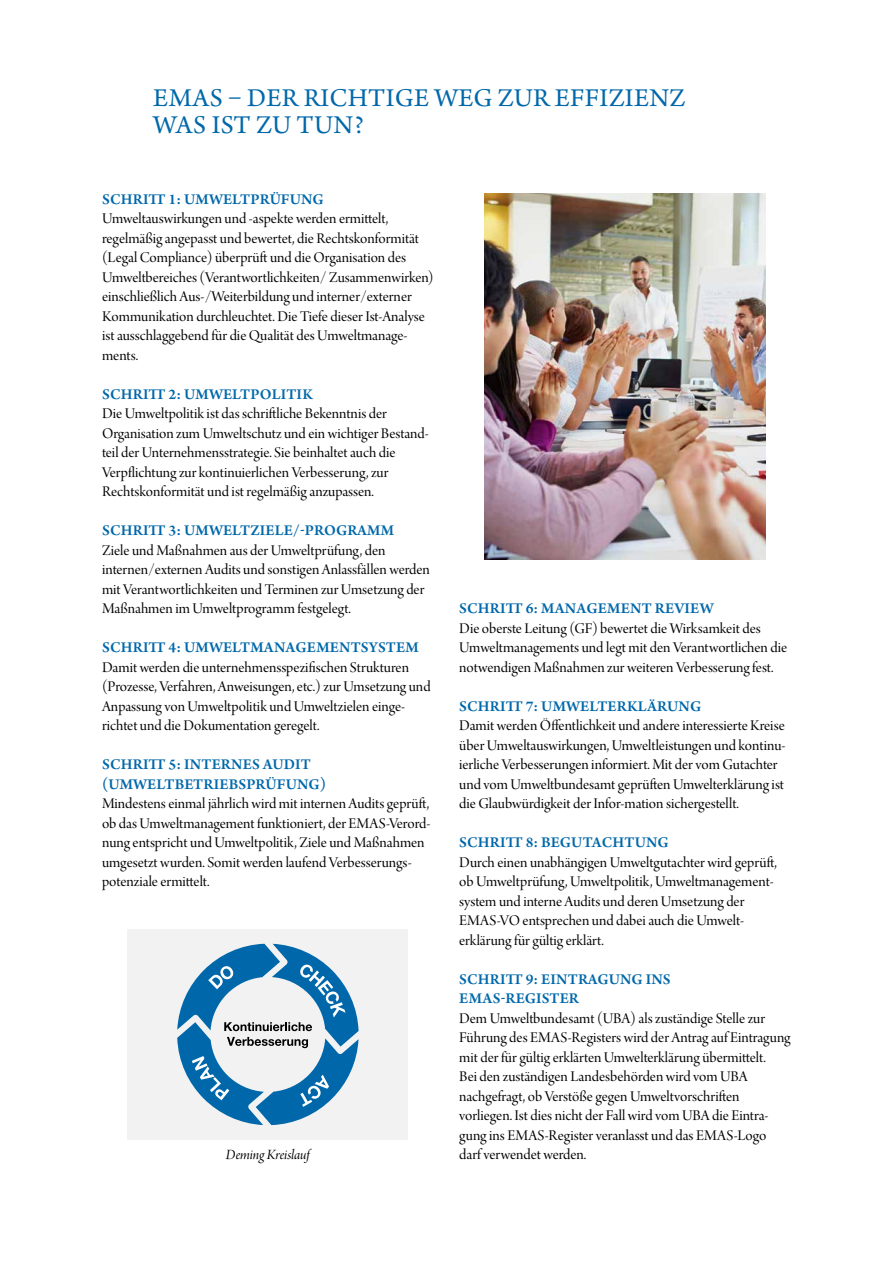
<style>
.page{position:relative;width:893px;height:1263px;background:#fff}
.page>*{position:absolute;margin:0;border:0;box-sizing:border-box;transform-origin:0 0}
.t1{font:27px/27px "Arno Pro";letter-spacing:.01em;color:#0068aa}
.t2{font:15.75px/19.5px "Arno Pro Display";color:#000}
.t3{font:600 15.75px/19.5px "Arno Pro";letter-spacing:.01em;color:#0068aa}
.t4{font:15px "Arno Pro Italic Display";letter-spacing:-.005em;color:#000}
</style>
<div class="page">
<div style="left:128px;top:929px;width:280px;height:211px;background:#f2f2f2"></div>
<img style="left:485px;top:193px;width:280px;height:366px">
<svg style="left:177px;top:944px;width:182px;height:181px"></svg>
<h1 class="t1" style="left:153px;top:86px;width:534px">EMAS – DER RICHTIGE WEG ZUR EFFIZIENZ<br>WAS IST ZU TUN?</h1>
<p class="t3" style="left:102px;top:190px;width:223px">SCHRITT 1: UMWELTPRÜFUNG</p>
<p class="t2" style="left:102px;top:210px;width:333px">Umweltauswirkungen und -aspekte werden ermittelt, regelmäßig angepasst und bewertet, die Rechtskonformität (Legal Compliance) überprüft und die Organisation des Umweltbereiches (Verantwortlichkeiten/ Zusammenwirken) einschließlich Aus-/Weiterbildung und interner/externer Kommunikation durchleuchtet. Die Tiefe dieser Ist-Analyse ist ausschlaggebend für die Qualität des Umweltmanage&shy;ments.</p>
<p class="t3" style="left:102px;top:385px;width:212px">SCHRITT 2: UMWELTPOLITIK</p>
<p class="t2" style="left:102px;top:405px;width:328px">Die Umweltpolitik ist das schriftliche Bekenntnis der Organisation zum Umweltschutz und ein wichtiger Bestand&shy;teil der Unternehmensstrategie. Sie beinhaltet auch die Verpflichtung zur kontinuierlichen Verbesserung, zur Rechtskonformität und ist regelmäßig anzupassen.</p>
<p class="t3" style="left:102px;top:522px;width:294px">SCHRITT 3: UMWELTZIELE/-PROGRAMM</p>
<p class="t2" style="left:102px;top:541px;width:329px">Ziele und Maßnahmen aus der Umweltprüfung, den internen/externen Audits und sonstigen Anlassfällen werden mit Verantwortlichkeiten und Terminen zur Umsetzung der Maßnahmen im Umweltprogramm festgelegt.</p>
<p class="t3" style="left:102px;top:639px;width:318px">SCHRITT 4: UMWELTMANAGEMENTSYSTEM</p>
<p class="t2" style="left:102px;top:658px;width:330px">Damit werden die unternehmensspezifischen Strukturen (Prozesse, Verfahren, Anweisungen, etc.) zur Umsetzung und Anpassung von Umweltpolitik und Umweltzielen einge&shy;richtet und die Dokumentation geregelt.</p>
<p class="t3" style="left:102px;top:756px;width:225px">SCHRITT 5: INTERNES AUDIT (UMWELTBETRIEBSPRÜFUNG)</p>
<p class="t2" style="left:102px;top:795px;width:330px">Mindestens einmal jährlich wird mit internen Audits geprüft, ob das Umweltmanagement funktioniert, der EMAS-Verord&shy;nung entspricht und Umweltpolitik, Ziele und Maßnahmen umgesetzt wurden. Somit werden laufend Verbesserungs&shy;potenziale ermittelt.</p>
<p class="t4" style="left:226px;top:1146px;width:85px">Deming Kreislauf</p>
<p class="t3" style="left:459px;top:600px;width:256px">SCHRITT 6: MANAGEMENT REVIEW</p>
<p class="t2" style="left:459px;top:619px;width:329px">Die oberste Leitung (GF) bewertet die Wirksamkeit des<br>Umweltmanagements und legt mit den Verantwortlichen die notwendigen Maßnahmen zur weiteren Verbesserung fest.</p>
<p class="t3" style="left:459px;top:697px;width:243px">SCHRITT 7: UMWELTERKLÄRUNG</p>
<p class="t2" style="left:459px;top:717px;width:328px">Damit werden Öffentlichkeit und andere interessierte Kreise über Umweltauswirkungen, Umweltleistungen und kontinu&shy;ierliche Verbesserungen informiert. Mit der vom Gutachter und vom Umweltbundesamt geprüften Umwelterklärung ist die Glaubwürdigkeit der Infor-mation sichergestellt.</p>
<p class="t3" style="left:459px;top:834px;width:211px">SCHRITT 8: BEGUTACHTUNG</p>
<p class="t2" style="left:459px;top:853px;width:319px">Durch einen unabhängigen Umweltgutachter wird geprüft, ob Umweltprüfung, Umweltpolitik, Umweltmanagement&shy;system und interne Audits und deren Umsetzung der EMAS-VO entsprechen und dabei auch die Umwelt&shy;erklärung für gültig erklärt.</p>
<p class="t3" style="left:459px;top:970px;width:213px">SCHRITT 9: EINTRAGUNG INS<br>EMAS-REGISTER</p>
<p class="t2" style="left:459px;top:1009px;width:333px">Dem Umweltbundesamt (UBA) als zuständige Stelle zur Führung des EMAS-Registers wird der Antrag auf Eintragung mit der für gültig erklärten Umwelterklärung übermittelt.<br>Bei den zuständigen Landesbehörden wird vom UBA nachgefragt, ob Verstöße gegen Umweltvorschriften vorliegen. Ist dies nicht der Fall wird vom UBA die Eintra&shy;gung ins EMAS-Register veranlasst und das EMAS-Logo darf verwendet werden.</p>
</div>
